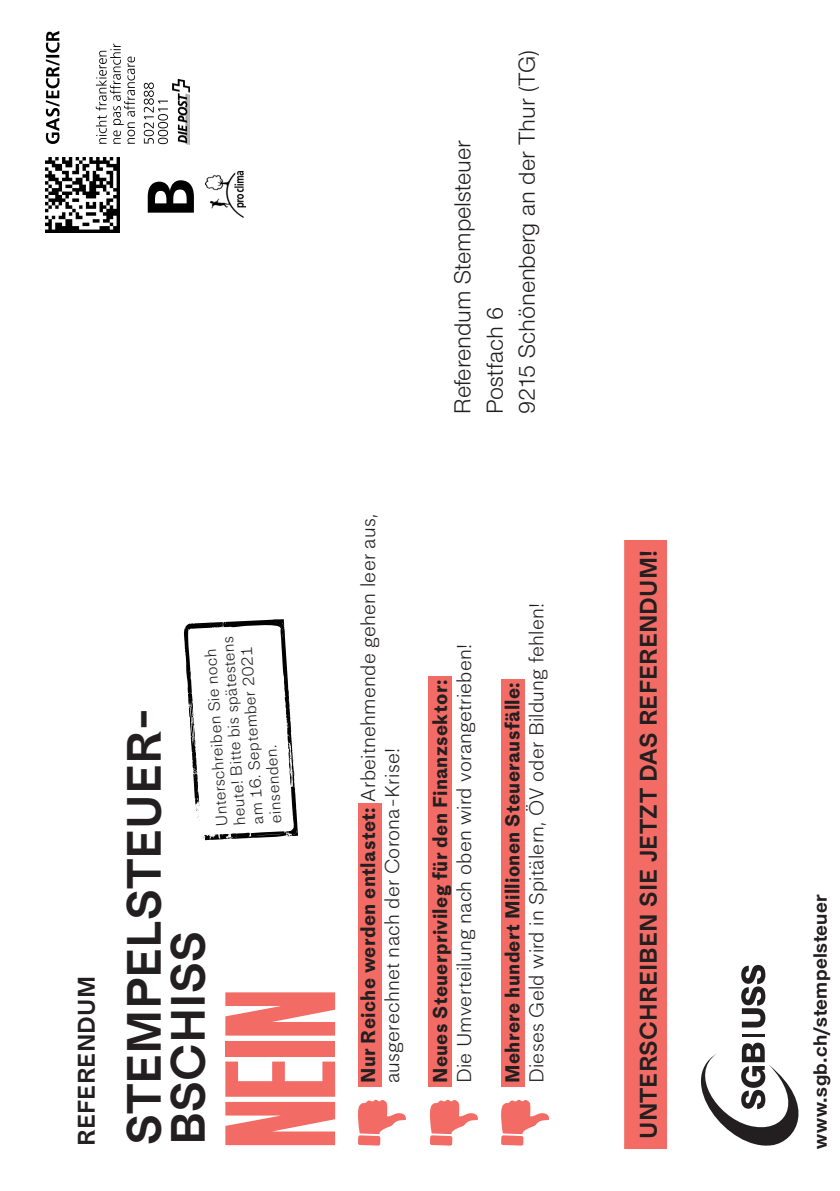
<style>
.page{position:relative;width:840px;height:1191px;background:#fff}
.page>*{position:absolute;margin:0;border:0;box-sizing:border-box;transform-origin:0 0}
.t1{font:96px "Ruder Plakat LLVIP";color:#f26b65}
.t2{font:600 48px/44px "Medium SGB";letter-spacing:.005em;color:#231f20}
.t3{font:24px "Nimbus San Nov";letter-spacing:-.005em;color:#231f20}
.t4{font:600 24px "Medium SGB";letter-spacing:.005em;color:#231f20}
.Fliesstext_Einzug{font:300 20px/24px "Medium SGB";letter-spacing:.015em;color:#231f20}
.Fliesstext_Einzug-2{font:700 20px "Nimbus San Nov";letter-spacing:.015em;color:#231f20}
.Fliesstext_Einzug-3{font:300 16px/18px "Medium SGB";color:#231f20}
.s1{font-weight:700}
</style>
<div class="page">
<div style="left:357px;top:803px;width:24px;height:284px;background:#f26b65"></div>
<div style="left:428px;top:676px;width:24px;height:411px;background:#f26b65"></div>
<div style="left:501px;top:679px;width:23px;height:408px;background:#f26b65"></div>
<svg style="left:358px;top:1099px;width:48px;height:46px"></svg>
<svg style="left:430px;top:1099px;width:48px;height:46px"></svg>
<svg style="left:501px;top:1099px;width:48px;height:46px"></svg>
<svg style="left:624px;top:540px;width:175px;height:609px"></svg>
<hr style="left:741px;top:1034px;width:23px;height:3px;background:#231f20">
<svg style="left:183px;top:619px;width:115px;height:221px"></svg>
<img style="left:45px;top:157px;width:75px;height:75px">
<svg style="left:148px;top:180px;width:46px;height:33px"></svg>
<img style="left:205px;top:171px;width:40px;height:47px">
<svg style="left:46px;top:31px;width:13px;height:113px"></svg>
<svg style="left:96px;top:44px;width:39px;height:100px"></svg>
<svg style="left:144px;top:82px;width:24px;height:62px"></svg>
<img style="left:172px;top:80px;width:17px;height:65px">
<p class="t3" style="left:449px;top:414px;width:275px;rotate:-90deg">Referendum Stempelsteuer</p>
<p class="t3" style="left:481px;top:414px;width:109px;rotate:-90deg">Postfach 6</p>
<p class="t3" style="left:513px;top:414px;width:365px;rotate:-90deg">9215 Schönenberg an der Thur (TG)</p>
<p class="t4" style="left:69px;top:1145px;width:171px;rotate:-90deg">REFERENDUM</p>
<p class="Fliesstext_Einzug-3" style="left:213px;top:827px;width:191px;rotate:-94deg">Unterschreiben Sie noch heute! Bitte bis spätestens am 16. September 2021 einsenden.</p>
<p class="t2" style="left:120px;top:1145px;width:443px;rotate:-90deg">STEMPELSTEUER-<br>BSCHISS</p>
<p class="t1" style="left:232px;top:1145px;width:155px;rotate:-90deg">NEIN</p>
<p class="Fliesstext_Einzug" style="left:355px;top:1083px;width:571px;rotate:-90deg"><span class="s1">Nur Reiche werden entlastet:</span> Arbeitnehmende gehen leer aus, ausgerechnet nach der Corona-Krise!</p>
<p class="Fliesstext_Einzug" style="left:427px;top:1083px;width:441px;rotate:-90deg"><span class="s1">Neues Steuerprivileg für den Finanzsektor:<br></span>Die Umverteilung nach oben wird vorangetrieben!</p>
<p class="Fliesstext_Einzug" style="left:499px;top:1083px;width:481px;rotate:-90deg"><span class="s1">Mehrere hundert Millionen Steuerausfälle:<br></span>Dieses Geld wird in Spitälern, ÖV oder Bildung fehlen!</p>
<p class="t4" style="left:630px;top:1138px;width:590px;rotate:-90deg">UNTERSCHREIBEN SIE JETZT DAS REFERENDUM!</p>
<p class="Fliesstext_Einzug-2" style="left:807px;top:1149px;width:256px;rotate:-90deg">www.sgb.ch/stempelsteuer</p>
</div>
